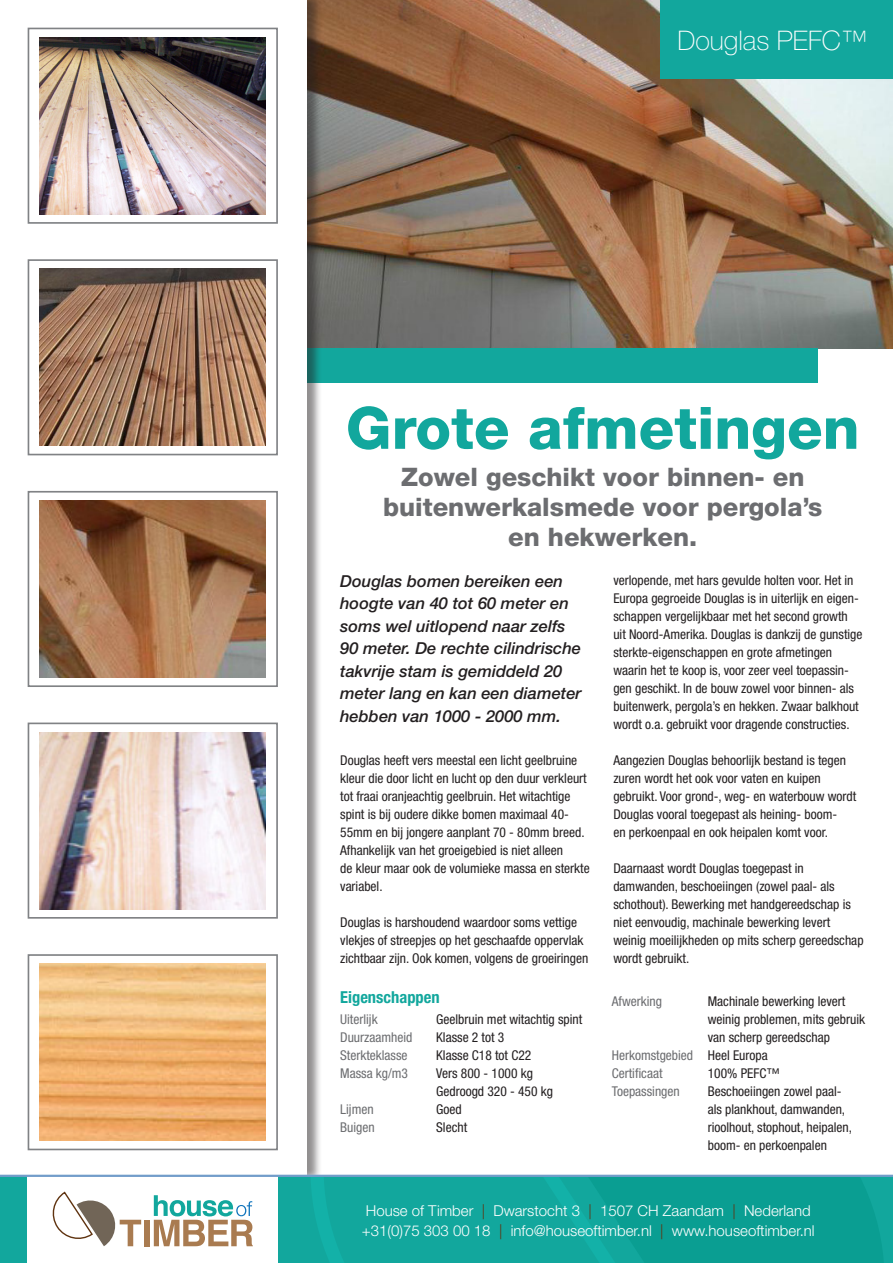
<style>
.page{position:relative;width:893px;height:1263px;background:#fff}
.page>*{position:absolute;margin:0;border:0;box-sizing:border-box;transform-origin:0 0}
.t1{font:800 58.5px "Helvetica Neue";color:#12a79d}
.t2{font:100 27px "Helvetica Neue";color:#fff}
.t3{font:800 25.5px "Helvetica Neue";color:#6c6d70}
.t4{font:italic 500 16.5px/22.5px "Helvetica Neue";color:#231f20}
.t5{font:700 condensed 16.5px "Helvetica Neue";color:#12a79d}
.t6{font:300 15px "Helvetica Neue";color:#fff}
.t7{font:condensed 13.5px/18px "Helvetica Neue";color:#231f20}
.t8{font:condensed 13.5px "Helvetica Neue";color:#6c6d70}
.s1{color:#231f20}
.s2{color:#603310}
</style>
<div class="page">
<img style="left:322px;top:0;width:571px;height:349px">
<div style="left:289px;top:349px;width:529px;height:34px;background:#12a79d"></div>
<div style="left:660px;top:0;width:233px;height:78px;background:#12a79d"></div>
<div style="left:1px;top:0;width:321px;height:1183px;background:#231f20;opacity:.5"></div>
<div style="left:0;top:0;width:306px;height:1176px;background:#fff"></div>
<div style="left:0;top:1176px;width:893px;height:87px;background:#12a79d"></div>
<svg style="left:311px;top:1177px;width:572px;height:86px"></svg>
<div style="left:28px;top:1175px;width:250px;height:88px;background:#fff"></div>
<svg style="left:53px;top:1191px;width:88px;height:55px"></svg>
<div style="left:144px;top:1220px;width:5px;height:26px;background:#a97b50"></div>
<svg style="left:154px;top:1195px;width:99px;height:51px"></svg>
<hr style="left:0;top:1175px;width:893px;height:2px;background:#729dca">
<img style="left:40px;top:37px;width:226px;height:177px">
<img style="left:40px;top:269px;width:226px;height:177px">
<img style="left:40px;top:501px;width:226px;height:176px">
<img style="left:40px;top:964px;width:226px;height:176px">
<img style="left:40px;top:732px;width:226px;height:177px">
<div style="left:28px;top:28px;width:250px;height:196px;border:2px solid #808285"></div>
<div style="left:28px;top:259px;width:250px;height:196px;border:2px solid #808285"></div>
<div style="left:28px;top:491px;width:250px;height:196px;border:2px solid #808285"></div>
<div style="left:28px;top:954px;width:250px;height:196px;border:2px solid #808285"></div>
<div style="left:28px;top:722px;width:250px;height:197px;border:2px solid #808285"></div>
<p class="t2" style="left:677px;top:25px;width:192px">Douglas PEFC™</p>
<p class="t1" style="left:346px;top:393px;width:515px">Grote afmetingen</p>
<p class="t3" style="left:401px;top:462px;width:405px">Zowel geschikt voor binnen- en</p>
<p class="t3" style="left:383px;top:492px;width:441px">buitenwerkalsmede voor pergola’s</p>
<p class="t3" style="left:508px;top:522px;width:190px">en hekwerken.</p>
<p class="t4" style="left:340px;top:569px;width:243px">Douglas bomen bereiken een hoogte van 40 tot 60 meter en soms wel uitlopend naar zelfs<br>90 meter. De rechte cilindrische takvrije stam is gemiddeld 20 meter lang en kan een diameter hebben van 1000 - 2000 mm.</p>
<p class="t7" style="left:340px;top:752px;width:251px">Douglas heeft vers meestal een licht geelbruine kleur die door licht en lucht op den duur verkleurt tot fraai oranjeachtig geelbruin. Het witachtige spint is bij oudere dikke bomen maximaal 40- 55mm en bij jongere aanplant 70 - 80mm breed.<br>Afhankelijk van het groeigebied is niet alleen<br>de kleur maar ook de volumieke massa en sterkte variabel.</p>
<p class="t7" style="left:340px;top:914px;width:250px">Douglas is harshoudend waardoor soms vettige vlekjes of streepjes op het geschaafde oppervlak zichtbaar zijn. Ook komen, volgens de groeiringen</p>
<p class="t5" style="left:340px;top:987px;width:101px">Eigenschappen</p>
<p class="t8" style="left:340px;top:1011px;width:39px">Uiterlijk</p>
<p class="t7" style="left:436px;top:1010px;width:148px">Geelbruin met witachtig spint</p>
<p class="t8" style="left:340px;top:1029px;width:74px">Duurzaamheid</p>
<p class="t7" style="left:436px;top:1028px;width:70px">Klasse 2 tot 3</p>
<p class="t8" style="left:340px;top:1047px;width:69px">Sterkteklasse</p>
<p class="t7" style="left:436px;top:1046px;width:97px">Klasse C18 tot C22</p>
<p class="t8" style="left:340px;top:1065px;width:69px">Massa kg/m3</p>
<p class="t7" style="left:436px;top:1064px;width:98px">Vers 800 - 1000 kg</p>
<p class="t7" style="left:436px;top:1082px;width:118px">Gedroogd 320 - 450 kg</p>
<p class="t8" style="left:340px;top:1101px;width:35px">Lijmen</p>
<p class="t7" style="left:436px;top:1100px;width:27px">Goed</p>
<p class="t8" style="left:340px;top:1119px;width:36px">Buigen</p>
<p class="t7" style="left:436px;top:1118px;width:32px">Slecht</p>
<p class="t7" style="left:613px;top:572px;width:251px">verlopende, met hars gevulde holten voor. Het in Europa gegroeide Douglas is in uiterlijk en eigen&shy;schappen vergelijkbaar met het second growth uit Noord-Amerika. Douglas is dankzij de gunstige sterkte-eigenschappen en grote afmetingen waarin het te koop is, voor zeer veel toepassin&shy;gen geschikt. In de bouw zowel voor binnen- als buitenwerk, pergola’s en hekken. Zwaar balkhout wordt o.a. gebruikt voor dragende constructies.</p>
<p class="t7" style="left:613px;top:752px;width:244px">Aangezien Douglas behoorlijk bestand is tegen zuren wordt het ook voor vaten en kuipen gebruikt. Voor grond-, weg- en waterbouw wordt Douglas vooral toegepast als heining- boom-<br>en perkoenpaal en ook heipalen komt voor.</p>
<p class="t7" style="left:613px;top:860px;width:252px">Daarnaast wordt Douglas toegepast in damwanden, beschoeiingen (zowel paal- als schothout). Bewerking met handgereedschap is niet eenvoudig, machinale bewerking levert weinig moeilijkheden op mits scherp gereedschap wordt gebruikt.</p>
<p class="t8" style="left:612px;top:993px;width:52px">Afwerking</p>
<p class="t7" style="left:708px;top:992px;width:159px">Machinale bewerking levert weinig problemen, mits gebruik van scherp gereedschap</p>
<p class="t8" style="left:612px;top:1047px;width:157px">Herkomstgebied <span class="s1">Heel Europa</span></p>
<p class="t8" style="left:612px;top:1065px;width:52px">Certificaat</p>
<p class="t7" style="left:708px;top:1064px;width:74px">100% PEFC™</p>
<p class="t8" style="left:612px;top:1083px;width:69px">Toepassingen</p>
<p class="t7" style="left:708px;top:1082px;width:146px">Beschoeiingen zowel paal&shy;als plankhout, damwanden, rioolhout, stophout, heipalen, boom- en perkoenpalen</p>
<p class="t6" style="left:366px;top:1201px;width:446px">House of Timber <span class="s2">|</span> Dwarstocht 3 <span class="s2">|</span> 1507 CH Zaandam <span class="s2">|</span> Nederland</p>
<p class="t6" style="left:362px;top:1221px;width:454px">+31(0)75 303 00 18 <span class="s2">|</span> info@houseoftimber.nl <span class="s2">|</span> www.houseoftimber.nl</p>
</div>
